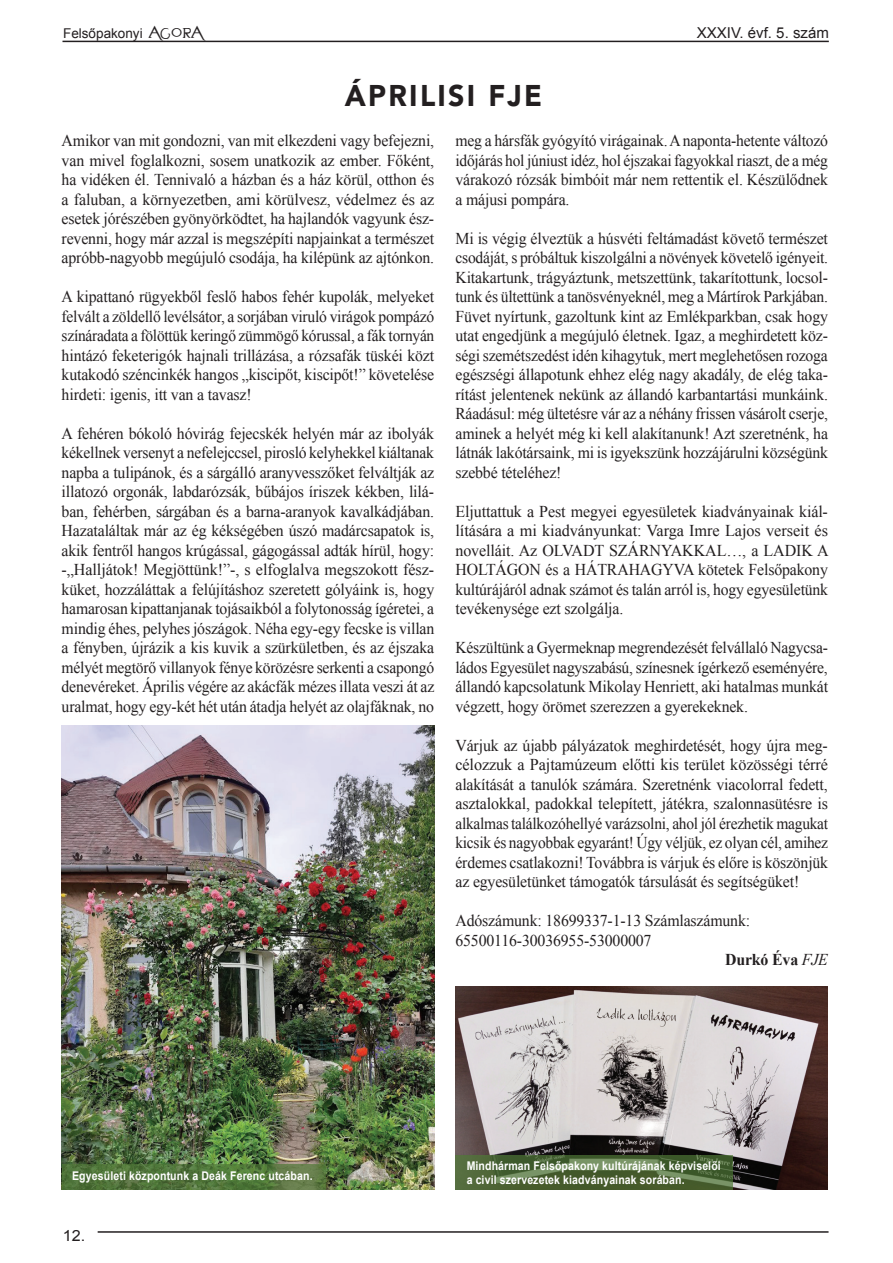
<style>
.page{position:relative;width:893px;height:1263px;background:#fff}
.page>*{position:absolute;margin:0;border:0;box-sizing:border-box;transform-origin:0 0}
.t1{font:900 30px "Avenir";letter-spacing:.08em;color:#231f20;scale:.95 1}
.t2{font:16.5px/19.5px "Times New Roman";letter-spacing:-.01em;color:#231f20;text-align:justify;scale:.96 1}
.t3{font:16.5px/19.5px "Times New Roman";letter-spacing:-.01em;color:#231f20;text-align:justify;scale:.95 1}
.t4{font:16.5px/19.5px "Times New Roman";letter-spacing:-.01em;color:#231f20;text-align:justify}
.t5{font:700 16.5px "Times New Roman";letter-spacing:-.01em;color:#231f20;scale:.96 1}
.t6{font:15.3px "Arial";color:#231f20;scale:1.05 1}
.t7{font:15px "Arial";color:#231f20}
.t8{font:13.5px "Arial";color:#231f20}
.t9{font:700 12px/14.4px "Arial";letter-spacing:.01em;color:#fff;scale:.88 1}
.s1{font-family:"Evanescent";font-size:25.5px}
.s2{font-weight:400;font-style:italic}
</style>
<div class="page">
<img style="left:62px;top:726px;width:372px;height:464px">
<svg style="left:62px;top:1164px;width:264px;height:25px;background:#53763c"></svg>
<hr style="left:62px;top:41px;width:767px;height:1px;background:#231f20">
<hr style="left:98px;top:1231px;width:730px;height:2px;background:#231f20">
<img style="left:455px;top:986px;width:373px;height:204px">
<svg style="left:455px;top:1156px;width:278px;height:34px;background:#4f6839"></svg>
<p class="t8" style="left:63px;top:25px;width:141px">Felsőpakonyi <span class="s1">Agora</span></p>
<p class="t7" style="left:697px;top:23px;width:134px">XXXIV. évf. 5. szám</p>
<h1 class="t1" style="left:345px;top:70px;width:209px">ÁPRILISI FJE</h1>
<p class="t2" style="left:62px;top:131px;width:390px">Amikor van mit gondozni, van mit elkezdeni vagy befejezni, van mivel foglalkozni, sosem unatkozik az ember. Főként, ha vidéken él. Tennivaló a házban és a ház körül, otthon és a faluban, a környezetben, ami körülvesz, védelmez és az esetek jórészében gyönyörködtet, ha hajlandók vagyunk ész&shy;revenni, hogy már azzal is megszépíti napjainkat a természet apróbb-nagyobb megújuló csodája, ha kilépünk az ajtónkon.</p>
<p class="t2" style="left:62px;top:287px;width:390px">A kipattanó rügyekből feslő habos fehér kupolák, melyeket felvált a zöldellő levélsátor, a sorjában viruló virágok pompázó színáradata a fölöttük keringő zümmögő kórussal, a fák tornyán hintázó feketerigók hajnali trillázása, a rózsafák tüskéi közt kutakodó széncinkék hangos „kiscipőt, kiscipőt!” követelése hirdeti: igenis, itt van a tavasz!</p>
<p class="t2" style="left:62px;top:423px;width:390px">A fehéren bókoló hóvirág fejecskék helyén már az ibolyák kékellnek versenyt a nefelejccsel, pirosló kelyhekkel kiáltanak napba a tulipánok, és a sárgálló aranyvesszőket felváltják az illatozó orgonák, labdarózsák, bűbájos íriszek kékben, lilá&shy;ban, fehérben, sárgában és a barna-aranyok kavalkádjában.<br>Hazataláltak már az ég kékségében úszó madárcsapatok is, akik fentről hangos krúgással, gágogással adták hírül, hogy: -„Halljátok! Megjöttünk!”-, s elfoglalva megszokott fész&shy;küket, hozzáláttak a felújításhoz szeretett gólyáink is, hogy hamarosan kipattanjanak tojásaikból a folytonosság ígéretei, a mindig éhes, pelyhes jószágok. Néha egy-egy fecske is villan a fényben, újrázik a kis kuvik a szürkületben, és az éjszaka mélyét megtörő villanyok fénye körözésre serkenti a csapongó denevéreket. Április végére az akácfák mézes illata veszi át az uralmat, hogy egy-két hét után átadja helyét az olajfáknak, no</p>
<p class="t3" style="left:455px;top:131px;width:394px">meg a hársfák gyógyító virágainak. A naponta-hetente változó időjárás hol júniust idéz, hol éjszakai fagyokkal riaszt, de a még várakozó rózsák bimbóit már nem rettentik el. Készülődnek a májusi pompára.</p>
<p class="t2" style="left:455px;top:228px;width:390px">Mi is végig élveztük a húsvéti feltámadást követő természet csodáját, s próbáltuk kiszolgálni a növények követelő igényeit.<br>Kitakartunk, trágyáztunk, metszettünk, takarítottunk, locsol&shy;tunk és ültettünk a tanösvényeknél, meg a Mártírok Parkjában.<br>Füvet nyírtunk, gazoltunk kint az Emlékparkban, csak hogy utat engedjünk a megújuló életnek. Igaz, a meghirdetett köz&shy;ségi szemétszedést idén kihagytuk, mert meglehetősen rozoga egészségi állapotunk ehhez elég nagy akadály, de elég taka&shy;rítást jelentenek nekünk az állandó karbantartási munkáink.<br>Ráadásul: még ültetésre vár az a néhány frissen vásárolt cserje, aminek a helyét még ki kell alakítanunk! Azt szeretnénk, ha látnák lakótársaink, mi is igyekszünk hozzájárulni községünk szebbé tételéhez!</p>
<p class="t4" style="left:455px;top:501px;width:375px">Eljuttattuk a Pest megyei egyesületek kiadványainak kiál&shy;lítására a mi kiadványunkat: Varga Imre Lajos verseit és novelláit. Az OLVADT SZÁRNYAKKAL…, a LADIK A HOLTÁGON és a HÁTRAHAGYVA kötetek Felsőpakony kultúrájáról adnak számot és talán arról is, hogy egyesületünk tevékenysége ezt szolgálja.</p>
<p class="t3" style="left:455px;top:638px;width:394px">Készültünk a Gyermeknap megrendezését felvállaló Nagycsa&shy;ládos Egyesület nagyszabású, színesnek ígérkező eseményére, állandó kapcsolatunk Mikolay Henriett, aki hatalmas munkát végzett, hogy örömet szerezzen a gyerekeknek.</p>
<p class="t2" style="left:455px;top:735px;width:390px">Várjuk az újabb pályázatok meghirdetését, hogy újra meg&shy;célozzuk a Pajtamúzeum előtti kis terület közösségi térré alakítását a tanulók számára. Szeretnénk viacolorral fedett, asztalokkal, padokkal telepített, játékra, szalonnasütésre is alkalmas találkozóhellyé varázsolni, ahol jól érezhetik magukat kicsik és nagyobbak egyaránt! Úgy véljük, ez olyan cél, amihez érdemes csatlakozni! Továbbra is várjuk és előre is köszönjük az egyesületünket támogatók társulását és segítségüket!</p>
<p class="t2" style="left:455px;top:911px;width:309px">Adószámunk: 18699337-1-13 Számlaszámunk:</p>
<p class="t2" style="left:455px;top:930px;width:206px">65500116-30036955-53000007</p>
<p class="t5" style="left:725px;top:948px;width:109px">Durkó Éva <span class="s2">FJE</span></p>
<p class="t9" style="left:72px;top:1169px;width:275px">Egyesületi központunk a Deák Ferenc utcában.</p>
<p class="t9" style="left:467px;top:1158px;width:290px">Mindhárman Felsőpakony kultúrájának képviselői a civil szervezetek kiadványainak sorában.</p>
<p class="t6" style="left:63px;top:1225px;width:23px">12.</p>
</div>
